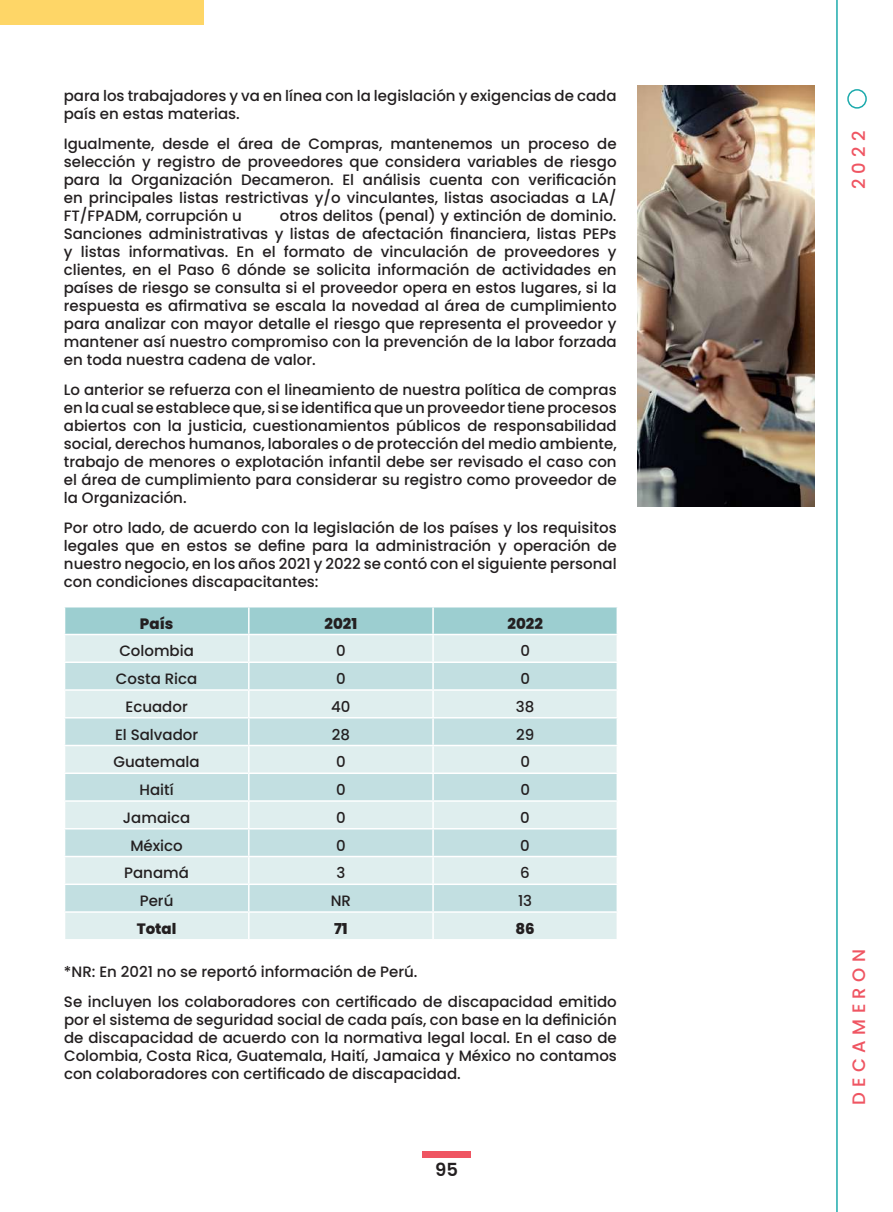
<style>
.page{position:relative;width:893px;height:1212px;background:#fff}
.page>*{position:absolute;margin:0;border:0;box-sizing:border-box;transform-origin:0 0}
.t1{font:500 18px "Poppins";letter-spacing:.3em;color:#ef5562}
.t2{font:600 18px "Poppins";color:#231f20}
.t3{font:500 15px/18px "Poppins";color:#231f20;text-align:justify}
.t4{font:800 15px "Poppins";color:#231f20}
</style>
<div class="page">
<div style="left:847px;top:89px;width:20px;height:20px;border:2px solid #1caaac;border-radius:50%"></div>
<hr style="left:836px;top:0;width:2px;height:1212px;background:#1caaac">
<div style="left:0;top:0;width:204px;height:25px;background:#fed667"></div>
<div style="left:422px;top:1151px;width:49px;height:6px;background:#ef5562"></div>
<img style="left:638px;top:85px;width:177px;height:421px">
<svg style="left:64px;top:607px;width:553px;height:332px;background:#d0e6e7"></svg>
<p class="t3" style="left:64px;top:87px;width:554px">para los trabajadores y va en línea con la legislación y exigencias de cada país en estas materias.</p>
<p class="t3" style="left:64px;top:135px;width:554px">Igualmente, desde el área de Compras, mantenemos un proceso de selección y registro de proveedores que considera variables de riesgo para la Organización Decameron. El análisis cuenta con verificación en principales listas restrictivas y/o vinculantes, listas asociadas a LA/ FT/FPADM, corrupción u</p>
<p class="t3" style="left:64px;top:207px;width:554px;text-indent:216px">otros delitos (penal) y extinción de dominio.<br>Sanciones administrativas y listas de afectación financiera, listas PEPs y listas informativas. En el formato de vinculación de proveedores y clientes, en el Paso 6 dónde se solicita información de actividades en países de riesgo se consulta si el proveedor opera en estos lugares, si la respuesta es afirmativa se escala la novedad al área de cumplimiento para analizar con mayor detalle el riesgo que representa el proveedor y mantener así nuestro compromiso con la prevención de la labor forzada en toda nuestra cadena de valor.</p>
<p class="t3" style="left:64px;top:381px;width:554px">Lo anterior se refuerza con el lineamiento de nuestra política de compras enlacual seestableceque, si seidentificaqueunproveedortieneprocesos abiertos con la justicia, cuestionamientos públicos de responsabilidad social, derechos humanos, laborales o de protección del medio ambiente, trabajo de menores o explotación infantil debe ser revisado el caso con el área de cumplimiento para considerar su registro como proveedor de la Organización.</p>
<p class="t3" style="left:64px;top:519px;width:554px">Por otro lado, de acuerdo con la legislación de los países y los requisitos legales que en estos se define para la administración y operación de nuestro negocio, en los años 2021 y 2022 se contó con el siguiente personal con condiciones discapacitantes:</p>
<p class="t4" style="left:140px;top:614px;width:35px">País</p>
<p class="t4" style="left:325px;top:614px;width:34px">2021</p>
<p class="t4" style="left:507px;top:614px;width:37px">2022</p>
<p class="t3" style="left:119px;top:642px;width:76px">Colombia</p>
<p class="t3" style="left:336px;top:642px;width:11px">0</p>
<p class="t3" style="left:520px;top:642px;width:11px">0</p>
<p class="t3" style="left:116px;top:670px;width:83px">Costa Rica</p>
<p class="t3" style="left:336px;top:670px;width:11px">0</p>
<p class="t3" style="left:520px;top:670px;width:11px">0</p>
<p class="t3" style="left:125px;top:697px;width:64px">Ecuador</p>
<p class="t3" style="left:331px;top:697px;width:21px">40</p>
<p class="t3" style="left:516px;top:697px;width:20px">38</p>
<p class="t3" style="left:115px;top:725px;width:85px">El Salvador</p>
<p class="t3" style="left:332px;top:725px;width:20px">28</p>
<p class="t3" style="left:516px;top:725px;width:20px">29</p>
<p class="t3" style="left:114px;top:753px;width:88px">Guatemala</p>
<p class="t3" style="left:336px;top:753px;width:11px">0</p>
<p class="t3" style="left:520px;top:753px;width:11px">0</p>
<p class="t3" style="left:139px;top:781px;width:36px">Haití</p>
<p class="t3" style="left:336px;top:781px;width:11px">0</p>
<p class="t3" style="left:520px;top:781px;width:11px">0</p>
<p class="t3" style="left:123px;top:808px;width:69px">Jamaica</p>
<p class="t3" style="left:336px;top:808px;width:11px">0</p>
<p class="t3" style="left:520px;top:808px;width:11px">0</p>
<p class="t3" style="left:130px;top:836px;width:54px">México</p>
<p class="t3" style="left:336px;top:836px;width:11px">0</p>
<p class="t3" style="left:520px;top:836px;width:11px">0</p>
<p class="t3" style="left:124px;top:864px;width:66px">Panamá</p>
<p class="t3" style="left:336px;top:864px;width:10px">3</p>
<p class="t3" style="left:520px;top:864px;width:11px">6</p>
<p class="t3" style="left:140px;top:892px;width:35px">Perú</p>
<p class="t3" style="left:331px;top:892px;width:22px">NR</p>
<p class="t3" style="left:518px;top:892px;width:16px">13</p>
<p class="t4" style="left:137px;top:920px;width:41px">Total</p>
<p class="t4" style="left:334px;top:920px;width:15px">71</p>
<p class="t4" style="left:515px;top:920px;width:21px">86</p>
<p class="t3" style="left:64px;top:957px;width:554px;line-height:30px">*NR: En 2021 no se reportó información de Perú.<br>Se incluyen los colaboradores con certificado de discapacidad emitido</p>
<p class="t3" style="left:64px;top:1011px;width:554px">por el sistema de seguridad social de cada país, con base en la definición de discapacidad de acuerdo con la normativa legal local. En el caso de Colombia, Costa Rica, Guatemala, Haití, Jamaica y México no contamos con colaboradores con certificado de discapacidad.</p>
<p class="t2" style="left:435px;top:1160px;width:24px">95</p>
<p class="t1" style="left:848px;top:189px;width:60px;rotate:-90deg">2022</p>
<p class="t1" style="left:848px;top:1105px;width:157px;rotate:-90deg">DECAMERON</p>
</div>
